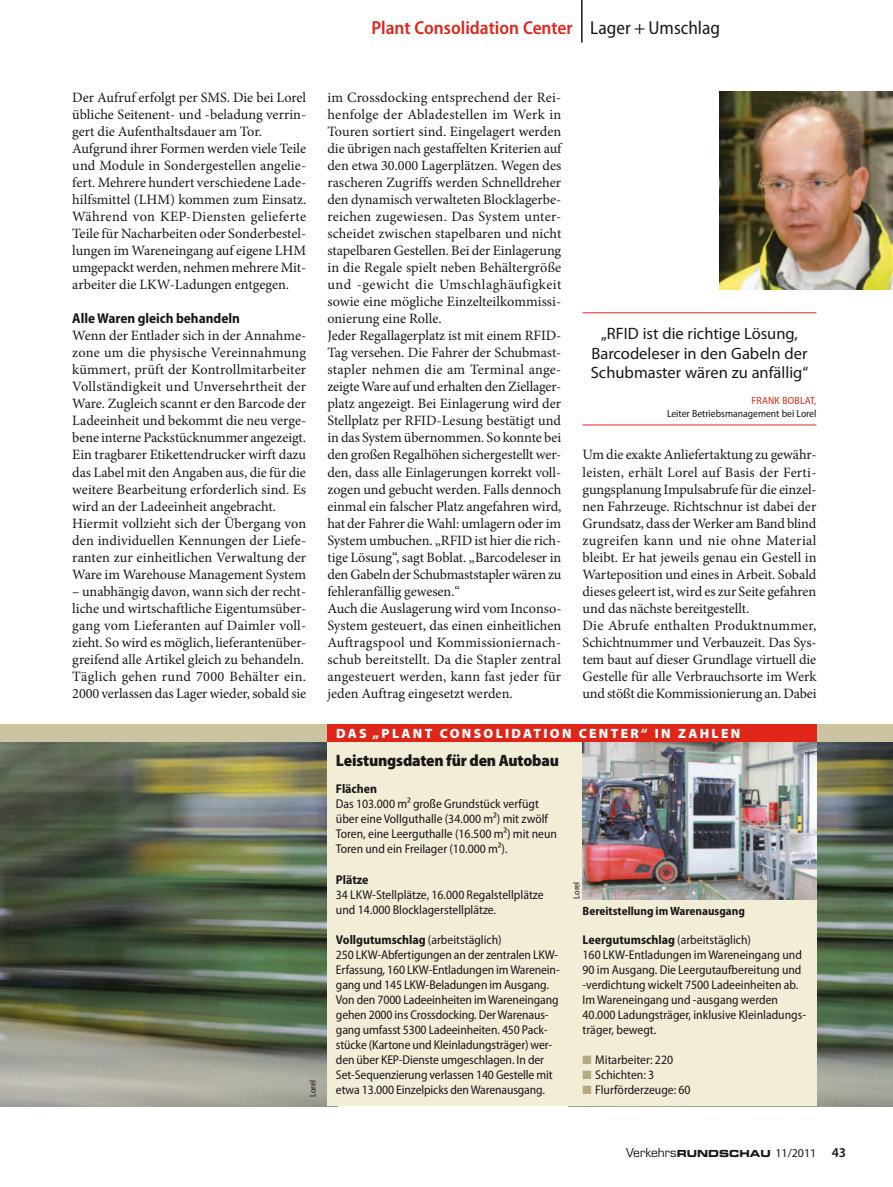
<style>
.page{position:relative;width:893px;height:1187px;background:#fff}
.page>*{position:absolute;margin:0;border:0;box-sizing:border-box;transform-origin:0 0}
.aba_titel{font:600 semi-condensed 18.75px "Myriad Pro";color:#e02619}
.aaa_rubrik{font:semi-condensed 18.75px "Myriad Pro";color:#1a1719}
.acn_zwischenuebersch{font:16.5px/19.5px "Myriad Pro";color:#1a1719;text-align:center}
.caf_kasten_titel{font:900 semi-condensed 16.5px "Myriad Pro";letter-spacing:-.01em;color:#1a1719}
.acg_grundtext{font:14.25px/17px "Minion Pro";letter-spacing:-.005em;color:#1a1719;text-align:justify}
.acm_zwischenuebersch{font:700 semi-condensed 14.25px "Myriad Pro";color:#1a1719}
.cag_kasten_titel_2{font:900 13.5px "Myriad Pro";letter-spacing:.17em;color:#fff}
.cao_kasten_grundtext{font:semi-condensed 12.75px/15px "Myriad Pro";letter-spacing:-.005em;color:#1a1719}
.car_kasten_aufzaehlu{font:semi-condensed 12.75px "Myriad Pro";color:#1a1719}
.cao_kasten_grundtext-2{font:700 semi-condensed 12.75px "Myriad Pro";color:#1a1719}
.baa_bildunterschrift{font:700 semi-condensed 12px "Myriad Pro";color:#1a1719}
.acn_zwischenuebersch-2{font:semi-condensed 10.5px/12.6px "Myriad Pro";color:#1a1719;text-align:right}
.Abschnitt{font:9.75px "Eurostile LT Std Bold Ex 2";color:#1a1719}
.bad_bildquelle{font:semi-condensed 9px "Myriad Pro";letter-spacing:-.005em;color:#1a1719}
.s1{color:#e02619}
.s2{font-weight:700}
.s3{color:#b3a981}
.s4{font-family:"Eurostile LT Std";font-size:12px}
.s5{font-family:"Myriad Pro";font-size:12px}
.s6{font-family:"Myriad Pro";font-weight:600;font-size:13.5px}
</style>
<div class="page">
<hr style="left:581px;top:0;width:2px;height:43px;background:#1a1719">
<img style="left:816px;top:741px;width:77px;height:365px">
<img style="left:0;top:741px;width:327px;height:365px">
<div style="left:0;top:724px;width:893px;height:17px;background:#cbc3a2"></div>
<img style="left:720px;top:91px;width:173px;height:198px">
<hr style="left:583px;top:312px;width:233px;height:1px;background:#e02619">
<hr style="left:583px;top:424px;width:233px;height:1px;background:#e02619">
<div style="left:327px;top:731px;width:489px;height:375px;background:#f2edd7"></div>
<img style="left:583px;top:741px;width:233px;height:158px">
<div style="left:327px;top:724px;width:489px;height:17px;background:#e02619"></div>
<p class="aba_titel" style="left:371px;top:18px;width:203px">Plant Consolidation Center</p>
<p class="aaa_rubrik" style="left:590px;top:18px;width:131px">Lager + Umschlag</p>
<p class="acg_grundtext" style="left:72px;top:89px;width:235px">Der Aufruf erfolgt per SMS. Die bei Lorel übliche Seitenent- und -beladung verrin&shy;gert die Aufenthaltsdauer am Tor.</p>
<p class="acg_grundtext" style="left:72px;top:140px;width:236px">Aufgrund ihrer Formen werden viele Teile und Module in Sondergestellen angelie&shy;fert. Mehrere hundert verschiedene Lade&shy;hilfsmittel (LHM) kommen zum Einsatz.<br>Während von KEP-Diensten gelieferte Teile für Nacharbeiten oder Sonderbestel&shy;lungen im Wareneingang auf eigene LHM umgepackt werden, nehmen mehrere Mit&shy;arbeiter die LKW-Ladungen entgegen.</p>
<p class="acm_zwischenuebersch" style="left:72px;top:310px;width:169px">Alle Waren gleich behandeln</p>
<p class="acg_grundtext" style="left:72px;top:327px;width:235px">Wenn der Entlader sich in der Annahme&shy;zone um die physische Vereinnahmung kümmert, prüft der Kontrollmitarbeiter Vollständigkeit und Unversehrtheit der Ware. Zugleich scannt er den Barcode der Ladeeinheit und bekommt die neu verge&shy;bene interne Packstücknummer angezeigt.<br>Ein tragbarer Etikettendrucker wirft dazu das Label mit den Angaben aus, die für die weitere Bearbeitung erforderlich sind. Es wird an der Ladeeinheit angebracht.</p>
<p class="acg_grundtext" style="left:72px;top:514px;width:235px">Hiermit vollzieht sich der Übergang von den individuellen Kennungen der Liefe&shy;ranten zur einheitlichen Verwaltung der Ware im Warehouse Management System</p>
<p class="acg_grundtext" style="left:72px;top:582px;width:235px">– unabhängig davon, wann sich der recht&shy;liche und wirtschaftliche Eigentumsüber&shy;gang vom Lieferanten auf Daimler voll&shy;zieht. So wird es möglich, lieferantenüber&shy;greifend alle Artikel gleich zu behandeln.</p>
<p class="acg_grundtext" style="left:72px;top:667px;width:236px">Täglich gehen rund 7000 Behälter ein.<br>2000 verlassen das Lager wieder, sobald sie</p>
<p class="bad_bildquelle" style="left:308px;top:1096px;width:19px;rotate:-90deg">Lorel</p>
<p class="acg_grundtext" style="left:327px;top:89px;width:236px">im Crossdocking entsprechend der Rei&shy;henfolge der Abladestellen im Werk in Touren sortiert sind. Eingelagert werden die übrigen nach gestaffelten Kriterien auf den etwa 30.000 Lagerplätzen. Wegen des rascheren Zugriffs werden Schnelldreher den dynamisch verwalteten Blocklagerbe&shy;reichen zugewiesen. Das System unter&shy;scheidet zwischen stapelbaren und nicht stapelbaren Gestellen. Bei der Einlagerung in die Regale spielt neben Behältergröße und -gewicht die Umschlaghäufigkeit sowie eine mögliche Einzelteilkommissi&shy;onierung eine Rolle.</p>
<p class="acg_grundtext" style="left:327px;top:327px;width:236px">Jeder Regallagerplatz ist mit einem RFID-Tag versehen. Die Fahrer der Schubmast&shy;stapler nehmen die am Terminal ange&shy;zeigte Ware auf und erhalten den Ziellager&shy;platz angezeigt. Bei Einlagerung wird der Stellplatz per RFID-Lesung bestätigt und in das System übernommen. So konnte bei den großen Regalhöhen sichergestellt wer&shy;den, dass alle Einlagerungen korrekt voll&shy;zogen und gebucht werden. Falls dennoch einmal ein falscher Platz angefahren wird, hat der Fahrer die Wahl: umlagern oder im System umbuchen. „RFID ist hier die rich&shy;tige Lösung“, sagt Boblat. „Barcodeleser in den Gabeln der Schubmaststapler wären zu fehleranfällig gewesen.“</p>
<p class="acg_grundtext" style="left:327px;top:599px;width:235px">Auch die Auslagerung wird vom Inconso-System gesteuert, das einen einheitlichen Auftragspool und Kommissioniernach&shy;schub bereitstellt. Da die Stapler zentral angesteuert werden, kann fast jeder für jeden Auftrag eingesetzt werden.</p>
<p class="acn_zwischenuebersch" style="left:591px;top:323px;width:219px">„RFID ist die richtige Lösung,<br>Barcodeleser in den Gabeln der<br>Schubmaster wären zu anfällig“</p>
<p class="acn_zwischenuebersch-2" style="left:667px;top:395px;width:151px"><span class="s1">FRANK BOBLAT,<br></span>Leiter Betriebsmanagement bei Lorel</p>
<p class="acg_grundtext" style="left:583px;top:446px;width:235px">Um die exakte Anliefertaktung zu gewähr&shy;leisten, erhält Lorel auf Basis der Ferti&shy;gungsplanung Impulsabrufe für die einzel&shy;nen Fahrzeuge. Richtschnur ist dabei der Grundsatz, dass der Werker am Band blind zugreifen kann und nie ohne Material bleibt. Er hat jeweils genau ein Gestell in Warteposition und eines in Arbeit. Sobald dieses geleert ist, wird es zur Seite gefahren und das nächste bereitgestellt.</p>
<p class="acg_grundtext" style="left:583px;top:616px;width:235px">Die Abrufe enthalten Produktnummer, Schichtnummer und Verbauzeit. Das Sys&shy;tem baut auf dieser Grundlage virtuell die Gestelle für alle Verbrauchsorte im Werk und stößt die Kommissionierung an. Dabei</p>
<p class="cag_kasten_titel_2" style="left:336px;top:725px;width:406px">DAS „PLANT CONSOLIDATION CENTER“ IN ZAHLEN</p>
<p class="caf_kasten_titel" style="left:336px;top:751px;width:225px">Leistungsdaten für den Autobau</p>
<p class="cao_kasten_grundtext-2" style="left:336px;top:782px;width:43px">Flächen</p>
<p class="cao_kasten_grundtext" style="left:336px;top:796px;width:223px">Das 103.000 m² große Grundstück verfügt über eine Vollguthalle (34.000 m²) mit zwölf Toren, eine Leerguthalle (16.500 m²) mit neun Toren und ein Freilager (10.000 m²).</p>
<p class="cao_kasten_grundtext-2" style="left:336px;top:872px;width:34px">Plätze</p>
<p class="cao_kasten_grundtext" style="left:336px;top:886px;width:209px">34 LKW-Stellplätze, 16.000 Regalstellplätze und 14.000 Blocklagerstellplätze.</p>
<p class="cao_kasten_grundtext" style="left:336px;top:931px;width:167px"><span class="s2">Vollgutumschlag</span> (arbeitstäglich)</p>
<p class="cao_kasten_grundtext" style="left:336px;top:946px;width:225px">250 LKW-Abfertigungen an der zentralen LKW-Erfassung, 160 LKW-Entladungen im Warenein&shy;gang und 145 LKW-Beladungen im Ausgang.<br>Von den 7000 Ladeeinheiten im Wareneingang gehen 2000 ins Crossdocking. Der Warenaus&shy;gang umfasst 5300 Ladeeinheiten. 450 Pack&shy;stücke (Kartone und Kleinladungsträger) wer&shy;den über KEP-Dienste umgeschlagen. In der Set-Sequenzierung verlassen 140 Gestelle mit etwa 13.000 Einzelpicks den Warenausgang.</p>
<p class="bad_bildquelle" style="left:572px;top:898px;width:19px;rotate:-90deg">Lorel</p>
<p class="baa_bildunterschrift" style="left:583px;top:904px;width:164px">Bereitstellung im Warenausgang</p>
<p class="cao_kasten_grundtext" style="left:583px;top:931px;width:170px"><span class="s2">Leergutumschlag</span> (arbeitstäglich)</p>
<p class="cao_kasten_grundtext" style="left:583px;top:946px;width:225px">160 LKW-Entladungen im Wareneingang und 90 im Ausgang. Die Leergutaufbereitung und -verdichtung wickelt 7500 Ladeeinheiten ab.<br>Im Wareneingang und -ausgang werden 40.000 Ladungsträger, inklusive Kleinladungs&shy;träger, bewegt.</p>
<p class="car_kasten_aufzaehlu" style="left:583px;top:1052px;width:92px"><span class="s3">■</span> Mitarbeiter: 220</p>
<p class="car_kasten_aufzaehlu" style="left:583px;top:1067px;width:73px"><span class="s3">■</span> Schichten: 3</p>
<p class="car_kasten_aufzaehlu" style="left:583px;top:1082px;width:110px"><span class="s3">■</span> Flurförderzeuge: 60</p>
<p class="Abschnitt" style="left:626px;top:1146px;width:221px"><span class="s4">Verkehrs</span>RUNDSCHAU <span class="s5">11/2011</span> <span class="s6">43</span></p>
</div>
